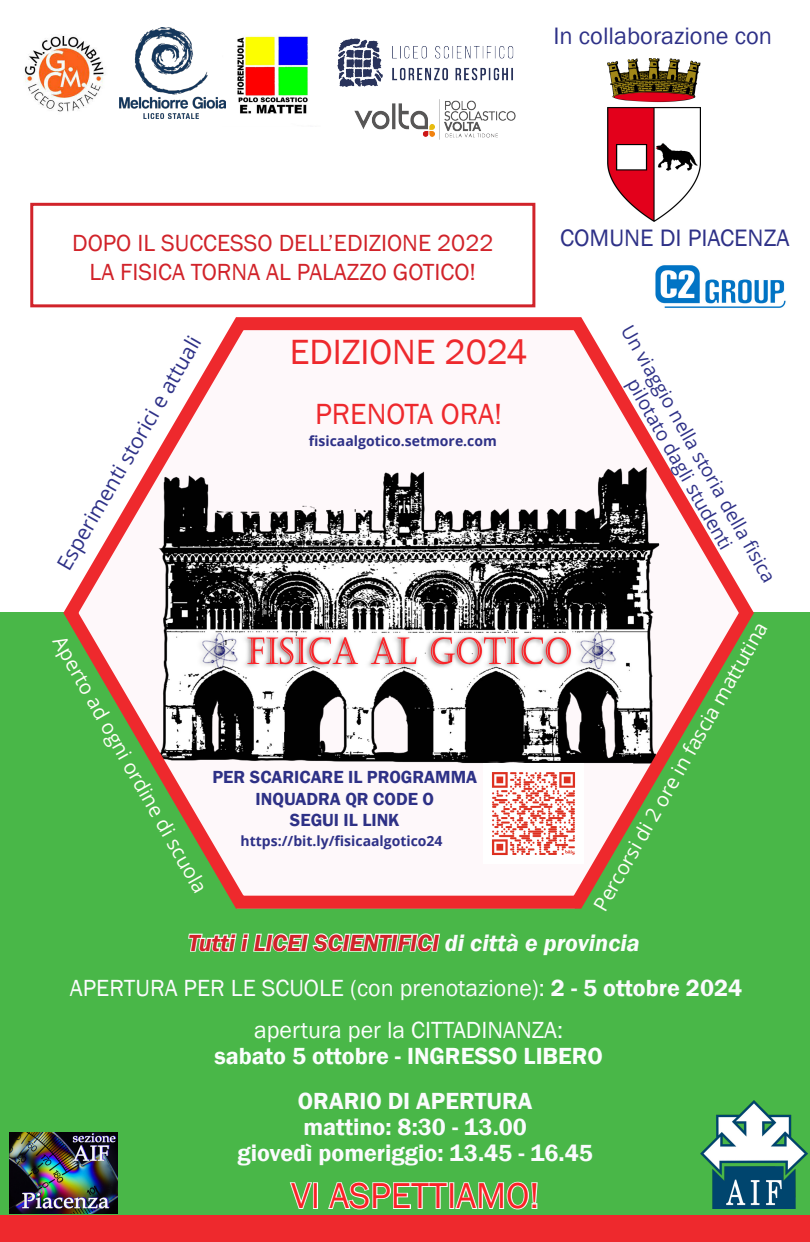
<style>
.page{position:relative;width:810px;height:1242px;background:#fff}
.page>*{position:absolute;margin:0;border:0;box-sizing:border-box;transform-origin:0 0}
.t1{font:37px "Franklin Gothic";color:#fa2328}
.t2{font:36px "Franklin Gothic";color:#ee292d}
.t3{font:30px "Franklin Gothic";color:#ee292d}
.t4{font:24.5px "Franklin Gothic";color:#2e3187}
.t5{font:600 24px "Franklin Gothic";color:#fafbfd}
.t6{font:24px "Franklin Gothic";color:#d1232a}
.t7{font:24px "Franklin Gothic";color:#fafbfd}
.t8{font:italic 600 24px "Franklin Gothic";color:#d1232a}
.t9{font:600 24px "Franklin Gothic";color:#fafefc}
.t10{font:24px "Franklin Gothic";color:#fafefc}
.t11{font:21px "Open Sans";color:#2e3187}
.t12{font:20px "Open Sans";color:#fffef8}
.t13{font:19px "Open Sans";color:#2e3187}
.t14{font:600 18px/21.6px "Franklin Gothic";color:#2e3186;text-align:center}
.t15{font:700 14px "Open Sans";color:#2e3187}
.s1{color:#fafcfc}
.s2{color:#fafefb}
.s3{font-weight:600}
</style>
<div class="page">
<div style="left:0;top:612px;width:810px;height:603px;background:#49b748"></div>
<svg style="left:188px;top:933px;width:252px;height:19px"></svg>
<img style="left:607px;top:58px;width:94px;height:163px">
<img style="left:225px;top:36px;width:83px;height:78px">
<img style="left:354px;top:99px;width:162px;height:41px">
<img style="left:337px;top:38px;width:177px;height:49px">
<div style="left:30px;top:203px;width:505px;height:104px;border:3px solid #d1232a"></div>
<img style="left:655px;top:265px;width:131px;height:43px">
<img style="left:119px;top:97px;width:106px;height:21px">
<svg style="left:63px;top:317px;width:691px;height:592px"></svg>
<img style="left:130px;top:28px;width:84px;height:71px">
<div style="left:0;top:1215px;width:810px;height:27px;background:#ee292d"></div>
<svg style="left:289px;top:1182px;width:23px;height:27px"></svg>
<div style="left:313px;top:1182px;width:5px;height:27px;border:2px solid #fff"></div>
<svg style="left:328px;top:1181px;width:210px;height:29px"></svg>
<img style="left:24px;top:36px;width:80px;height:76px">
<img style="left:9px;top:1132px;width:108px;height:81px">
<img style="left:700px;top:1100px;width:108px;height:109px">
<img style="left:484px;top:764px;width:100px;height:99px">
<p class="t4" style="left:553px;top:21px;width:220px">In collaborazione con</p>
<p class="t6" style="left:72px;top:229px;width:423px">DOPO IL SUCCESSO DELL’EDIZIONE 2022</p>
<p class="t6" style="left:90px;top:257px;width:388px">LA FISICA TORNA AL PALAZZO GOTICO!</p>
<p class="t11" style="left:50px;top:561px;width:268px;rotate:-60deg">Esperimenti storici e attuali</p>
<p class="t2" style="left:290px;top:330px;width:239px">EDIZIONE 2024</p>
<p class="t3" style="left:315px;top:396px;width:189px">PRENOTA ORA!</p>
<p class="t15" style="left:309px;top:431px;width:190px">fisicaalgotico.setmore.com</p>
<p class="t12" style="left:69px;top:632px;width:293px;rotate:60deg">Aperto ad ogni ordine di scuola</p>
<p class="t14" style="left:212px;top:767px;width:266px">PER SCARICARE IL PROGRAMMA<br>INQUADRA QR CODE O</p>
<p class="t14" style="left:290px;top:810px;width:111px">SEGUI IL LINK</p>
<p class="t15" style="left:241px;top:831px;width:204px">https://bit.ly/fisicaalgotico24</p>
<p class="t4" style="left:560px;top:222px;width:231px">COMUNE DI PIACENZA</p>
<p class="t13" style="left:639px;top:319px;width:294px;rotate:61deg">Un viaggio nella storia della fi sica</p>
<p class="t13" style="left:645px;top:373px;width:195px;rotate:61deg">pilotato dagli studenti</p>
<p class="t12" style="left:586px;top:902px;width:331px;rotate:-60deg">Percorsi di 2 ore in fascia mattutina</p>
<p class="t8" style="left:188px;top:927px;width:453px">Tutti i LICEI SCIENTIFICI <span class="s1">di città e</span> <span class="s2">provincia</span></p>
<p class="t7" style="left:70px;top:973px;width:674px">APERTURA PER LE SCUOLE (con prenotazione): <span class="s3">2 - 5 ottobre 2024</span></p>
<p class="t10" style="left:254px;top:1015px;width:311px">apertura per la CITTADINANZA:</p>
<p class="t9" style="left:215px;top:1041px;width:390px">sabato 5 ottobre - INGRESSO LIBERO</p>
<p class="t5" style="left:298px;top:1087px;width:236px">ORARIO DI APERTURA</p>
<p class="t5" style="left:303px;top:1113px;width:225px">mattino: 8:30 - 13.00</p>
<p class="t5" style="left:238px;top:1139px;width:357px">giovedì pomeriggio: 13.45 - 16.45</p>
<p class="t1" style="left:291px;top:1173px;width:250px">VI ASPETTIAMO!</p>
</div>
